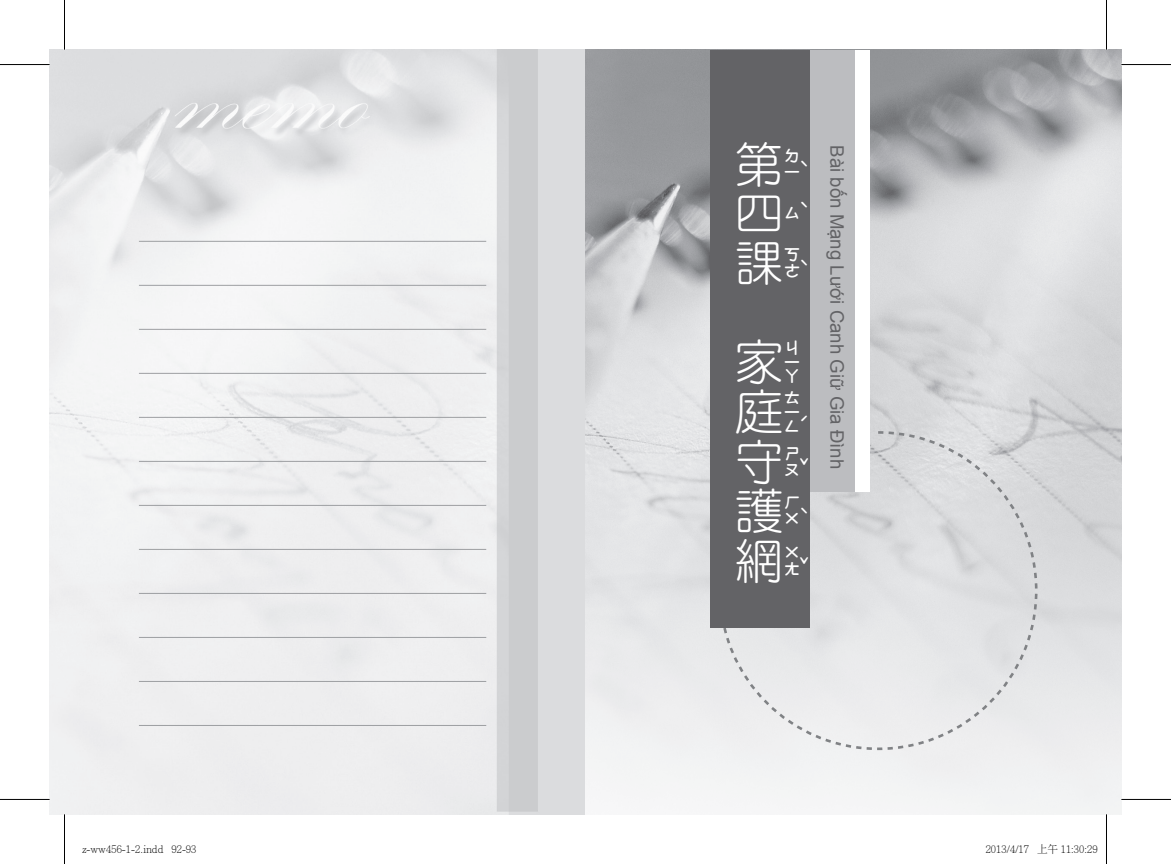
<style>
.page{position:relative;width:1171px;height:864px;background:#fff}
.page>*{position:absolute;margin:0;border:0;box-sizing:border-box;transform-origin:0 0}
.t1{font:49.52px/49.5px "DFP Yuan W3 Zhu In BFW";color:#fff;text-align:justify}
.t2{font:18.55px "Arial";color:#636366}
.t3{font:300 10.5px "Adobe Ming Std";color:#000}
</style>
<div class="page">
<img style="left:50px;top:50px;width:1071px;height:764px">
<hr style="left:139px;top:285px;width:347px;height:1px;background:#9d9fa2">
<hr style="left:139px;top:329px;width:347px;height:1px;background:#9d9fa2">
<hr style="left:139px;top:372px;width:347px;height:1px;background:#9d9fa2">
<hr style="left:139px;top:416px;width:347px;height:1px;background:#9d9fa2">
<hr style="left:139px;top:460px;width:347px;height:1px;background:#9d9fa2">
<hr style="left:139px;top:504px;width:347px;height:1px;background:#9d9fa2">
<hr style="left:139px;top:548px;width:347px;height:1px;background:#9d9fa2">
<hr style="left:139px;top:592px;width:347px;height:1px;background:#9d9fa2">
<hr style="left:139px;top:636px;width:347px;height:1px;background:#9d9fa2">
<hr style="left:139px;top:680px;width:347px;height:1px;background:#9d9fa2">
<hr style="left:139px;top:724px;width:347px;height:1px;background:#9d9fa2">
<hr style="left:139px;top:241px;width:347px;height:1px;background:#9d9fa2">
<svg style="left:717px;top:429px;width:322px;height:322px;background:#e0e1e3"></svg>
<div style="left:810px;top:50px;width:44px;height:441px;background:#bcbdc0"></div>
<div style="left:855px;top:50px;width:15px;height:441px;background:#fff"></div>
<div style="left:711px;top:50px;width:99px;height:577px;background:#636366"></div>
<hr style="left:0;top:64px;width:50px;height:1px;background:#000">
<hr style="left:1121px;top:64px;width:50px;height:1px;background:#000">
<hr style="left:0;top:798px;width:50px;height:1px;background:#000">
<hr style="left:1121px;top:798px;width:50px;height:1px;background:#000">
<hr style="left:64px;top:0;width:1px;height:50px;background:#000">
<hr style="left:64px;top:814px;width:1px;height:49px;background:#000">
<hr style="left:1106px;top:0;width:1px;height:50px;background:#000">
<hr style="left:1106px;top:814px;width:1px;height:49px;background:#000">
<h1 class="t1" style="left:734px;top:139px;width:74px">第四課</h1>
<h1 class="t1" style="left:734px;top:337px;width:75px;text-align:left">家庭守護網</h1>
<h2 class="t2" style="left:849px;top:145px;width:325px;rotate:90deg">Bài bốn Mạng Lưới Canh Giữ Gia Đình</h2>
<p class="t3" style="left:82px;top:843px;width:116px">z-ww456-1-2.indd 92-93</p>
<p class="t3" style="left:985px;top:843px;width:113px">2013/4/17 上午 11:30:29</p>
</div>
